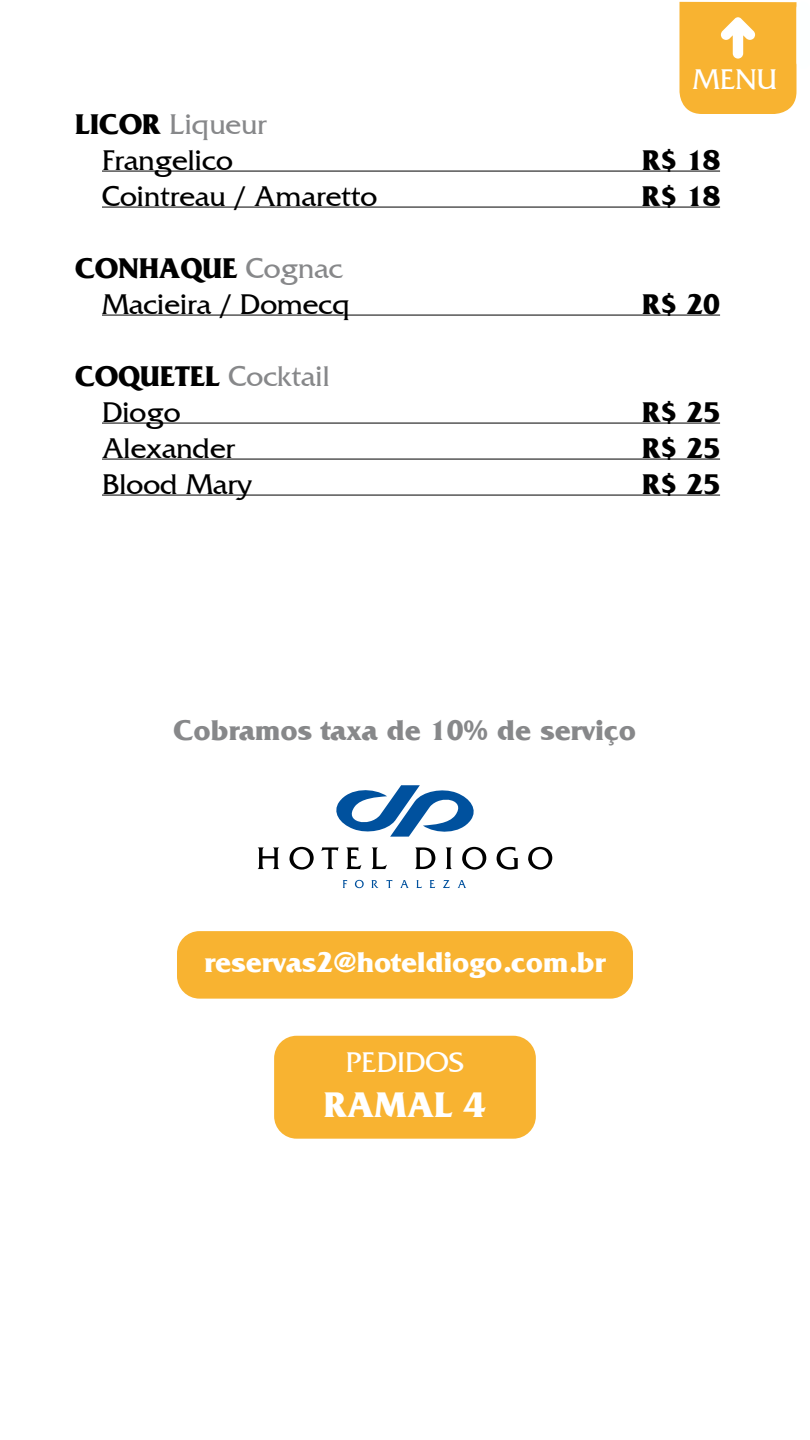
<style>
.page{position:relative;width:810px;height:1440px;background:#fff}
.page>*{position:absolute;margin:0;border:0;box-sizing:border-box;transform-origin:0 0}
.t1{font:700 37.5px "France";color:#fff}
.t2{font:30px/36px "France Plain";color:#000;text-align:center}
.t3{font:700 30px "France";color:#000}
.t4{font:700 30px "France";color:#fff}
.t5{font:700 30px "France";color:#87888a}
.t6{font:30px "France Plain";color:#fff}
.s1{font-family:"France";font-weight:700}
.s2{color:#87888a}
.s3{font-family:"France Plain";font-weight:400;color:#87888a}
</style>
<div class="page">
<svg style="left:680px;top:2px;width:116px;height:112px;background:#f8b83e"></svg>
<hr style="left:102px;top:171px;width:618px;height:1px;background:#000">
<hr style="left:102px;top:207px;width:618px;height:1px;background:#000">
<hr style="left:102px;top:315px;width:618px;height:1px;background:#000">
<hr style="left:102px;top:423px;width:618px;height:1px;background:#000">
<hr style="left:102px;top:459px;width:618px;height:1px;background:#000">
<hr style="left:102px;top:495px;width:618px;height:1px;background:#000">
<div style="left:274px;top:1036px;width:262px;height:103px;background:#f8b331;border-radius:22px"></div>
<div style="left:177px;top:931px;width:456px;height:68px;background:#f8b331;border-radius:22px"></div>
<svg style="left:343px;top:880px;width:123px;height:8px"></svg>
<svg style="left:528px;top:847px;width:24px;height:23px"></svg>
<svg style="left:497px;top:847px;width:21px;height:23px"></svg>
<svg style="left:462px;top:847px;width:24px;height:23px"></svg>
<svg style="left:446px;top:847px;width:6px;height:22px"></svg>
<svg style="left:415px;top:847px;width:20px;height:22px"></svg>
<svg style="left:372px;top:847px;width:15px;height:22px"></svg>
<svg style="left:346px;top:847px;width:15px;height:22px"></svg>
<svg style="left:321px;top:847px;width:18px;height:22px"></svg>
<svg style="left:289px;top:847px;width:25px;height:23px"></svg>
<svg style="left:258px;top:847px;width:21px;height:22px"></svg>
<svg style="left:336px;top:785px;width:138px;height:52px"></svg>
<p class="t2" style="left:75px;top:107px;width:193px"><span class="s1">LICOR</span> <span class="s2">Liqueur<br></span>Frangelico</p>
<p class="t6" style="left:693px;top:63px;width:86px">MENU</p>
<p class="t3" style="left:642px;top:144px;width:80px">R$ 18</p>
<p class="t2" style="left:102px;top:179px;width:277px">Cointreau / Amaretto</p>
<p class="t3" style="left:642px;top:180px;width:80px">R$ 18</p>
<p class="t3" style="left:75px;top:252px;width:269px">CONHAQUE <span class="s3">Cognac</span></p>
<p class="t2" style="left:102px;top:287px;width:249px">Macieira / Domecq</p>
<p class="t3" style="left:642px;top:288px;width:80px">R$ 20</p>
<p class="t3" style="left:75px;top:360px;width:257px">COQUETEL <span class="s3">Cocktail</span></p>
<p class="t2" style="left:102px;top:395px;width:80px">Diogo</p>
<p class="t3" style="left:642px;top:396px;width:80px">R$ 25</p>
<p class="t2" style="left:102px;top:431px;width:135px">Alexander</p>
<p class="t3" style="left:642px;top:432px;width:80px">R$ 25</p>
<p class="t2" style="left:102px;top:467px;width:152px">Blood Mary</p>
<p class="t3" style="left:642px;top:468px;width:80px">R$ 25</p>
<p class="t5" style="left:174px;top:714px;width:464px">Cobramos taxa de 10% de serviço</p>
<p class="t4" style="left:204px;top:945px;width:403px">reservas2@hoteldiogo.com.br</p>
<p class="t6" style="left:346px;top:1045px;width:120px">PEDIDOS</p>
<p class="t1" style="left:324px;top:1083px;width:164px">RAMAL 4</p>
</div>
